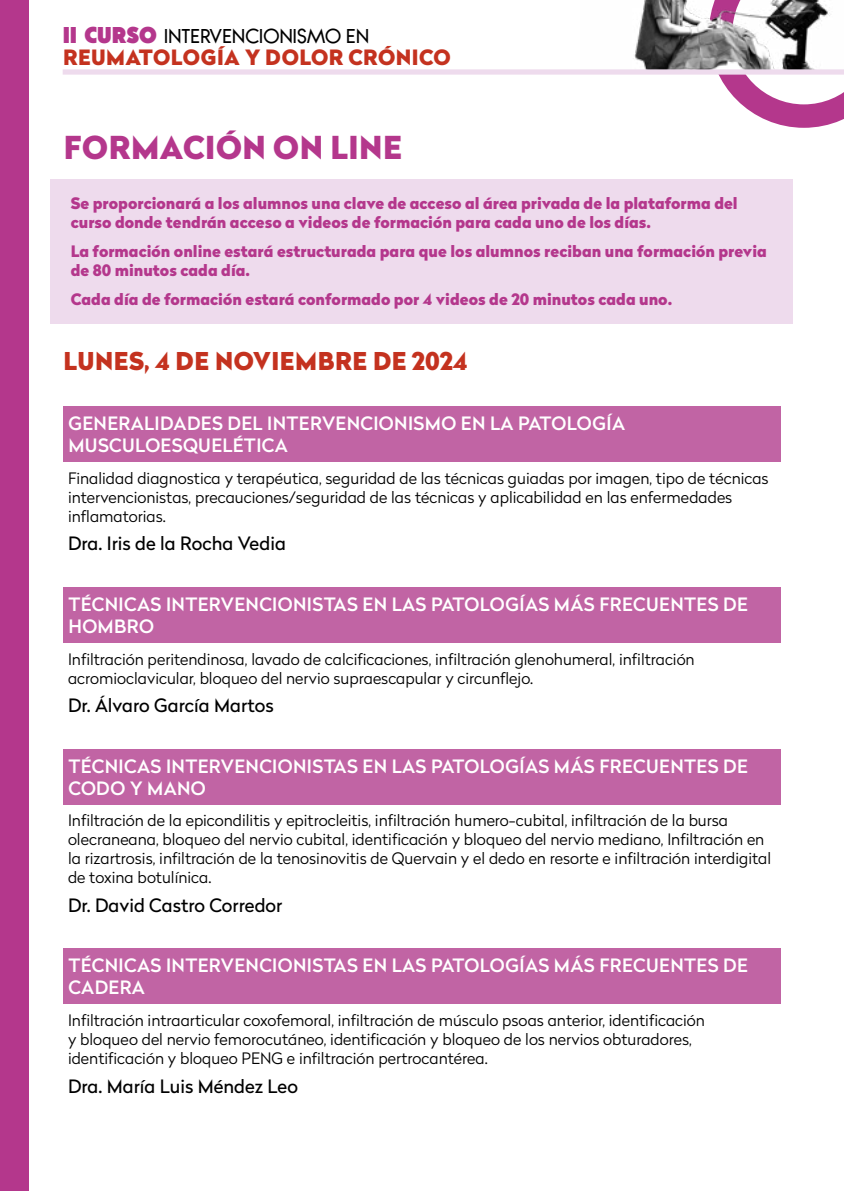
<style>
.page{position:relative;width:844px;height:1191px;background:#fff}
.page>*{position:absolute;margin:0;border:0;box-sizing:border-box;transform-origin:0 0}
.t1{font:900 31.5px "Radikal";letter-spacing:.02em;color:#b4378c}
.t2{font:900 24.5px "Radikal";letter-spacing:.02em;color:#c4321f}
.t3{font:900 21px "Radikal";letter-spacing:.02em;color:#c4321f}
.t4{font:500 18.38px/22.1px "Radikal";letter-spacing:.02em;color:#fff}
.t5{font:18.38px "Radikal";color:#000}
.t6{font:17.5px "Bambino";letter-spacing:.01em;color:#000}
.t7{font:300 15.75px/18.9px "Radikal";color:#000}
.t8{font:900 15.75px/18.9px "Radikal";color:#b4378c}
.s1{font-family:"Acre";font-weight:900;font-size:22.75px;color:#b4378c}
</style>
<div class="page">
<div style="left:63px;top:406px;width:717px;height:56px;background:#c164a4"></div>
<div style="left:63px;top:587px;width:717px;height:56px;background:#c164a4"></div>
<div style="left:63px;top:749px;width:717px;height:55px;background:#c164a4"></div>
<div style="left:63px;top:948px;width:717px;height:56px;background:#c164a4"></div>
<svg style="left:719px;top:75px;width:124px;height:53px"></svg>
<img style="left:634px;top:0;width:196px;height:69px">
<div style="left:63px;top:69px;width:780px;height:6px;background:#eedbed"></div>
<div style="left:0;top:0;width:28px;height:1191px;background:#b4378c"></div>
<div style="left:51px;top:179px;width:742px;height:145px;background:#eedbed"></div>
<p class="t6" style="left:63px;top:26px;width:308px"><span class="s1">II CURSO</span> INTERVENCIONISMO EN</p>
<h3 class="t3" style="left:63px;top:42px;width:389px">REUMATOLOGÍA Y DOLOR CRÓNICO</h3>
<h1 class="t1" style="left:64px;top:124px;width:340px">FORMACIÓN ON LINE</h1>
<p class="t8" style="left:71px;top:194px;width:668px">Se proporcionará a los alumnos una clave de acceso al área privada de la plataforma del curso donde tendrán acceso a videos de formación para cada uno de los días.</p>
<p class="t8" style="left:71px;top:242px;width:697px">La formación online estará estructurada para que los alumnos reciban una formación previa de 80 minutos cada día.</p>
<p class="t8" style="left:71px;top:289px;width:602px">Cada día de formación estará conformado por 4 videos de 20 minutos cada uno.</p>
<h2 class="t2" style="left:63px;top:342px;width:405px">LUNES, 4 DE NOVIEMBRE DE 2024</h2>
<p class="t4" style="left:68px;top:412px;width:558px">GENERALIDADES DEL INTERVENCIONISMO EN LA PATOLOGÍA<br>MUSCULOESQUELÉTICA</p>
<p class="t7" style="left:68px;top:468px;width:702px">Finalidad diagnostica y terapéutica, seguridad de las técnicas guiadas por imagen, tipo de técnicas intervencionistas, precauciones/seguridad de las técnicas y aplicabilidad en las enfermedades inflamatorias.</p>
<p class="t5" style="left:68px;top:530px;width:219px">Dra. Iris de la Rocha Vedia</p>
<p class="t4" style="left:68px;top:593px;width:680px">TÉCNICAS INTERVENCIONISTAS EN LAS PATOLOGÍAS MÁS FRECUENTES DE<br>HOMBRO</p>
<p class="t7" style="left:68px;top:649px;width:628px">Infiltración peritendinosa, lavado de calcificaciones, infiltración glenohumeral, infiltración acromioclavicular, bloqueo del nervio supraescapular y circunflejo.</p>
<p class="t5" style="left:68px;top:692px;width:207px">Dr. Álvaro García Martos</p>
<p class="t4" style="left:68px;top:754px;width:680px">TÉCNICAS INTERVENCIONISTAS EN LAS PATOLOGÍAS MÁS FRECUENTES DE<br>CODO Y MANO</p>
<p class="t7" style="left:68px;top:811px;width:704px">Infiltración de la epicondilitis y epitrocleitis, infiltración humero-cubital, infiltración de la bursa olecraneana, bloqueo del nervio cubital, identificación y bloqueo del nervio mediano, Infiltración en la rizartrosis, infiltración de la tenosinovitis de Quervain y el dedo en resorte e infiltración interdigital de toxina botulínica.</p>
<p class="t5" style="left:68px;top:892px;width:216px">Dr. David Castro Corredor</p>
<p class="t4" style="left:68px;top:954px;width:680px">TÉCNICAS INTERVENCIONISTAS EN LAS PATOLOGÍAS MÁS FRECUENTES DE<br>CADERA</p>
<p class="t7" style="left:68px;top:1010px;width:638px">Infiltración intraarticular coxofemoral, infiltración de músculo psoas anterior, identificación y bloqueo del nervio femorocutáneo, identificación y bloqueo de los nervios obturadores, identificación y bloqueo PENG e infiltración pertrocantérea.</p>
<p class="t5" style="left:68px;top:1072px;width:231px">Dra. María Luis Méndez Leo</p>
</div>
